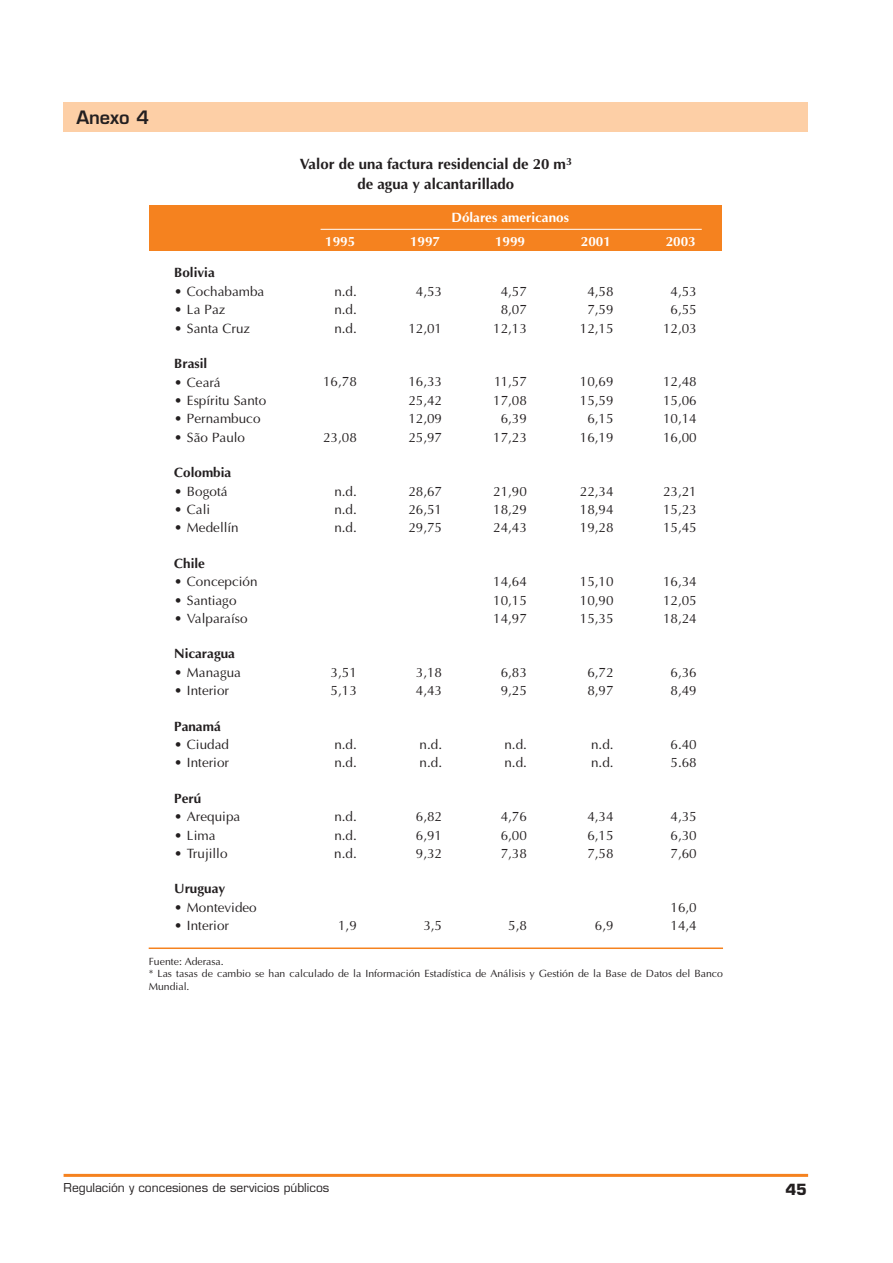
<style>
.page{position:relative;width:893px;height:1263px;background:#fff}
.page>*{position:absolute;margin:0;border:0;box-sizing:border-box;transform-origin:0 0}
.t1{font:600 18px "Eurostile";color:#231f20}
.t2{font:700 15px/19.5px "Optima";color:#231f20;text-align:center}
.t3{font:700 15px "Eurostile";color:#231f20}
.t4{font:13.5px "Optima";color:#231f20}
.t5{font:700 13.5px "Optima";color:#231f20}
.t6{font:700 13.5px "Optima";color:#fff}
.t7{font:12px "Eurostile";color:#231f20}
.t8{font:10.5px/12.6px "Optima";color:#231f20}
</style>
<div class="page">
<hr style="left:64px;top:1174px;width:744px;height:3px;background:#f5821f">
<div style="left:149px;top:206px;width:573px;height:45px;background:#f5821f"></div>
<div style="left:64px;top:102px;width:744px;height:30px;background:#fdcfa6"></div>
<hr style="left:149px;top:948px;width:574px;height:1px;background:#f5821f">
<hr style="left:320px;top:229px;width:381px;height:1px;background:#fff">
<h1 class="t1" style="left:76px;top:111px;width:74px">Anexo 4</h1>
<p class="t2" style="left:300px;top:156px;width:274px">Valor de una factura residencial de 20 m<sup>3 </sup>de agua y alcantarillado</p>
<p class="t6" style="left:451px;top:212px;width:119px">Dólares americanos</p>
<p class="t6" style="left:325px;top:235px;width:32px">1995</p>
<p class="t6" style="left:410px;top:235px;width:32px">1997</p>
<p class="t6" style="left:495px;top:235px;width:32px">1999</p>
<p class="t6" style="left:581px;top:235px;width:32px">2001</p>
<p class="t6" style="left:665px;top:235px;width:32px">2003</p>
<p class="t5" style="left:174px;top:267px;width:42px">Bolivia</p>
<p class="t4" style="left:174px;top:286px;width:92px">• Cochabamba</p>
<p class="t4" style="left:334px;top:286px;width:24px">n.d.</p>
<p class="t4" style="left:416px;top:286px;width:28px">4,53</p>
<p class="t4" style="left:500px;top:286px;width:28px">4,57</p>
<p class="t4" style="left:587px;top:286px;width:28px">4,58</p>
<p class="t4" style="left:670px;top:286px;width:28px">4,53</p>
<p class="t4" style="left:174px;top:304px;width:53px">• La Paz</p>
<p class="t4" style="left:334px;top:304px;width:24px">n.d.</p>
<p class="t4" style="left:500px;top:304px;width:28px">8,07</p>
<p class="t4" style="left:587px;top:304px;width:28px">7,59</p>
<p class="t4" style="left:670px;top:304px;width:28px">6,55</p>
<p class="t4" style="left:174px;top:323px;width:78px">• Santa Cruz</p>
<p class="t4" style="left:334px;top:323px;width:24px">n.d.</p>
<p class="t4" style="left:408px;top:323px;width:35px">12,01</p>
<p class="t4" style="left:493px;top:323px;width:35px">12,13</p>
<p class="t4" style="left:580px;top:323px;width:35px">12,15</p>
<p class="t4" style="left:663px;top:323px;width:35px">12,03</p>
<p class="t5" style="left:174px;top:358px;width:35px">Brasil</p>
<p class="t4" style="left:174px;top:376px;width:48px">• Ceará</p>
<p class="t4" style="left:323px;top:376px;width:35px">16,78</p>
<p class="t4" style="left:408px;top:376px;width:35px">16,33</p>
<p class="t4" style="left:494px;top:376px;width:34px">11,57</p>
<p class="t4" style="left:580px;top:376px;width:35px">10,69</p>
<p class="t4" style="left:663px;top:376px;width:35px">12,48</p>
<p class="t4" style="left:174px;top:395px;width:93px">• Espíritu Santo</p>
<p class="t4" style="left:408px;top:395px;width:35px">25,42</p>
<p class="t4" style="left:493px;top:395px;width:35px">17,08</p>
<p class="t4" style="left:580px;top:395px;width:35px">15,59</p>
<p class="t4" style="left:663px;top:395px;width:35px">15,06</p>
<p class="t4" style="left:174px;top:413px;width:88px">• Pernambuco</p>
<p class="t4" style="left:408px;top:413px;width:35px">12,09</p>
<p class="t4" style="left:500px;top:413px;width:28px">6,39</p>
<p class="t4" style="left:587px;top:413px;width:28px">6,15</p>
<p class="t4" style="left:663px;top:413px;width:35px">10,14</p>
<p class="t4" style="left:174px;top:432px;width:72px">• São Paulo</p>
<p class="t4" style="left:323px;top:432px;width:35px">23,08</p>
<p class="t4" style="left:408px;top:432px;width:35px">25,97</p>
<p class="t4" style="left:493px;top:432px;width:35px">17,23</p>
<p class="t4" style="left:580px;top:432px;width:35px">16,19</p>
<p class="t4" style="left:663px;top:432px;width:35px">16,00</p>
<p class="t5" style="left:174px;top:467px;width:59px">Colombia</p>
<p class="t4" style="left:174px;top:485px;width:55px">• Bogotá</p>
<p class="t4" style="left:334px;top:485px;width:24px">n.d.</p>
<p class="t4" style="left:408px;top:485px;width:35px">28,67</p>
<p class="t4" style="left:493px;top:485px;width:35px">21,90</p>
<p class="t4" style="left:580px;top:485px;width:35px">22,34</p>
<p class="t4" style="left:663px;top:485px;width:35px">23,21</p>
<p class="t4" style="left:174px;top:504px;width:38px">• Cali</p>
<p class="t4" style="left:334px;top:504px;width:24px">n.d.</p>
<p class="t4" style="left:408px;top:504px;width:35px">26,51</p>
<p class="t4" style="left:493px;top:504px;width:35px">18,29</p>
<p class="t4" style="left:580px;top:504px;width:35px">18,94</p>
<p class="t4" style="left:663px;top:504px;width:35px">15,23</p>
<p class="t4" style="left:174px;top:522px;width:66px">• Medellín</p>
<p class="t4" style="left:334px;top:522px;width:24px">n.d.</p>
<p class="t4" style="left:408px;top:522px;width:35px">29,75</p>
<p class="t4" style="left:493px;top:522px;width:35px">24,43</p>
<p class="t4" style="left:580px;top:522px;width:35px">19,28</p>
<p class="t4" style="left:663px;top:522px;width:35px">15,45</p>
<p class="t5" style="left:174px;top:558px;width:32px">Chile</p>
<p class="t4" style="left:174px;top:576px;width:85px">• Concepción</p>
<p class="t4" style="left:493px;top:576px;width:35px">14,64</p>
<p class="t4" style="left:580px;top:576px;width:35px">15,10</p>
<p class="t4" style="left:663px;top:576px;width:35px">16,34</p>
<p class="t4" style="left:174px;top:594px;width:64px">• Santiago</p>
<p class="t4" style="left:493px;top:594px;width:35px">10,15</p>
<p class="t4" style="left:580px;top:594px;width:35px">10,90</p>
<p class="t4" style="left:663px;top:594px;width:35px">12,05</p>
<p class="t4" style="left:174px;top:613px;width:75px">• Valparaíso</p>
<p class="t4" style="left:493px;top:613px;width:35px">14,97</p>
<p class="t4" style="left:580px;top:613px;width:35px">15,35</p>
<p class="t4" style="left:663px;top:613px;width:35px">18,24</p>
<p class="t5" style="left:174px;top:648px;width:62px">Nicaragua</p>
<p class="t4" style="left:174px;top:667px;width:68px">• Managua</p>
<p class="t4" style="left:330px;top:667px;width:28px">3,51</p>
<p class="t4" style="left:416px;top:667px;width:28px">3,18</p>
<p class="t4" style="left:500px;top:667px;width:28px">6,83</p>
<p class="t4" style="left:587px;top:667px;width:28px">6,72</p>
<p class="t4" style="left:670px;top:667px;width:28px">6,36</p>
<p class="t4" style="left:174px;top:685px;width:56px">• Interior</p>
<p class="t4" style="left:330px;top:685px;width:28px">5,13</p>
<p class="t4" style="left:416px;top:685px;width:28px">4,43</p>
<p class="t4" style="left:500px;top:685px;width:28px">9,25</p>
<p class="t4" style="left:587px;top:685px;width:28px">8,97</p>
<p class="t4" style="left:670px;top:685px;width:28px">8,49</p>
<p class="t5" style="left:174px;top:720px;width:48px">Panamá</p>
<p class="t4" style="left:174px;top:739px;width:56px">• Ciudad</p>
<p class="t4" style="left:334px;top:739px;width:24px">n.d.</p>
<p class="t4" style="left:419px;top:739px;width:24px">n.d.</p>
<p class="t4" style="left:504px;top:739px;width:24px">n.d.</p>
<p class="t4" style="left:591px;top:739px;width:24px">n.d.</p>
<p class="t4" style="left:670px;top:739px;width:28px">6.40</p>
<p class="t4" style="left:174px;top:757px;width:56px">• Interior</p>
<p class="t4" style="left:334px;top:757px;width:24px">n.d.</p>
<p class="t4" style="left:419px;top:757px;width:24px">n.d.</p>
<p class="t4" style="left:504px;top:757px;width:24px">n.d.</p>
<p class="t4" style="left:591px;top:757px;width:24px">n.d.</p>
<p class="t4" style="left:670px;top:757px;width:28px">5.68</p>
<p class="t5" style="left:174px;top:793px;width:29px">Perú</p>
<p class="t4" style="left:174px;top:811px;width:68px">• Arequipa</p>
<p class="t4" style="left:334px;top:811px;width:24px">n.d.</p>
<p class="t4" style="left:416px;top:811px;width:28px">6,82</p>
<p class="t4" style="left:500px;top:811px;width:28px">4,76</p>
<p class="t4" style="left:587px;top:811px;width:28px">4,34</p>
<p class="t4" style="left:670px;top:811px;width:28px">4,35</p>
<p class="t4" style="left:174px;top:829px;width:43px">• Lima</p>
<p class="t4" style="left:334px;top:829px;width:24px">n.d.</p>
<p class="t4" style="left:416px;top:829px;width:28px">6,91</p>
<p class="t4" style="left:500px;top:829px;width:28px">6,00</p>
<p class="t4" style="left:587px;top:829px;width:28px">6,15</p>
<p class="t4" style="left:670px;top:829px;width:28px">6,30</p>
<p class="t4" style="left:174px;top:848px;width:55px">• Trujillo</p>
<p class="t4" style="left:334px;top:848px;width:24px">n.d.</p>
<p class="t4" style="left:416px;top:848px;width:28px">9,32</p>
<p class="t4" style="left:500px;top:848px;width:28px">7,38</p>
<p class="t4" style="left:587px;top:848px;width:28px">7,58</p>
<p class="t4" style="left:670px;top:848px;width:28px">7,60</p>
<p class="t5" style="left:174px;top:883px;width:53px">Uruguay</p>
<p class="t4" style="left:174px;top:902px;width:84px">• Montevideo</p>
<p class="t4" style="left:670px;top:902px;width:28px">16,0</p>
<p class="t4" style="left:174px;top:920px;width:56px">• Interior</p>
<p class="t4" style="left:338px;top:920px;width:20px">1,9</p>
<p class="t4" style="left:423px;top:920px;width:20px">3,5</p>
<p class="t4" style="left:508px;top:920px;width:20px">5,8</p>
<p class="t4" style="left:595px;top:920px;width:20px">6,9</p>
<p class="t4" style="left:670px;top:920px;width:28px">14,4</p>
<p class="t8" style="left:149px;top:956px;width:576px">Fuente: Aderasa.<br>* Las tasas de cambio se han calculado de la Información Estadística de Análisis y Gestión de la Base de Datos del Banco<br>Mundial.</p>
<p class="t7" style="left:64px;top:1183px;width:267px">Regulación y concesiones de servicios públicos</p>
<p class="t3" style="left:785px;top:1183px;width:23px">45</p>
</div>
